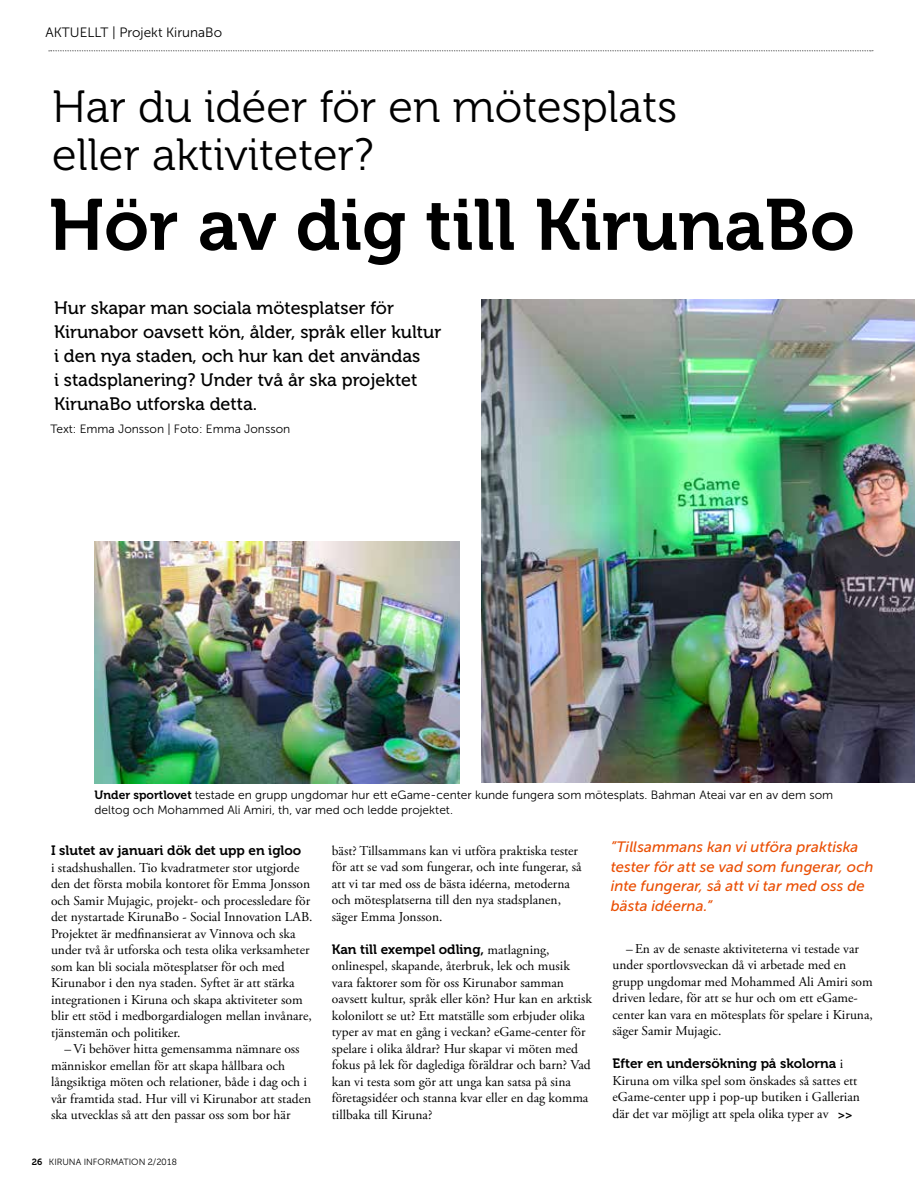
<style>
.page{position:relative;width:915px;height:1191px;background:#fff}
.page>*{position:absolute;margin:0;border:0;box-sizing:border-box;transform-origin:0 0}
.t1{font:72px "Museo 700";color:#000}
.t2{font:45px/48px "Museo 300";color:#000}
.t3{font:18px/24px "Museo 500";color:#000}
.t4{font:italic 15px/19.5px "Museo Sans 500";color:#ea4f04}
.t5{font:13.5px/16.5px "Adobe Garamond Pro";color:#000}
.t6{font:13.5px "Museo 700";color:#000}
.t7{font:13.5px "Museo Sans 300";color:#000}
.t8{font:12px/15px "Museo Sans 300";color:#000}
.t9{font:12px "Museo 700";color:#000}
.t10{font:9px "Museo Sans 300";color:#000}
.s1{font-family:"Museo 700"}
.s2{font-family:"Museo 300"}
.s3{font-family:"Adobe Garamond Pro"}
</style>
<div class="page">
<svg style="left:49px;top:50px;width:823px;height:1px"></svg>
<img style="left:481px;top:299px;width:433px;height:484px">
<img style="left:94px;top:541px;width:365px;height:242px">
<p class="t7" style="left:45px;top:25px;width:178px">AKTUELLT | Projekt KirunaBo</p>
<h2 class="t2" style="left:52px;top:83px;width:626px">Har du idéer för en mötesplats eller aktiviteter?</h2>
<h1 class="t1" style="left:49px;top:185px;width:807px">Hör av dig till KirunaBo</h1>
<h3 class="t3" style="left:54px;top:296px;width:388px">Hur skapar man sociala mötesplatser för Kirunabor oavsett kön, ålder, språk eller kultur i den nya staden, och hur kan det användas<br>i stadsplanering? Under två år ska projektet KirunaBo utforska detta.</h3>
<p class="t8" style="left:50px;top:421px;width:241px">Text: Emma Jonsson | Foto: Emma Jonsson</p>
<p class="t8" style="left:94px;top:787px;width:739px"><span class="s1">Under sportlovet</span> testade en grupp ungdomar hur ett eGame-center kunde fungera som mötesplats. Bahman Ateai var en av dem som deltog och Mohammed Ali Amiri, th, var med och ledde projektet.</p>
<p class="t6" style="left:51px;top:843px;width:252px">I slutet av januari dök det upp en igloo</p>
<p class="t5" style="left:51px;top:859px;width:263px">i stadshushallen. Tio kvadratmeter stor utgjorde den det första mobila kontoret för Emma Jonsson och Samir Mujagic, projekt- och processledare för det nystartade KirunaBo - Social Innovation LAB.<br>Projektet är medfinansierat av Vinnova och ska under två år utforska och testa olika verksamheter som kan bli sociala mötesplatser för och med Kirunabor i den nya staden. Syftet är att stärka integrationen i Kiruna och skapa aktiviteter som blir ett stöd i medborgardialogen mellan invånare, tjänstemän och politiker.</p>
<p class="t5" style="left:51px;top:1041px;width:261px;text-indent:14px">–Vi behöver hitta gemensamma nämnare oss människor emellan för att skapa hållbara och långsiktiga möten och relationer, både i dag och i vår framtida stad. Hur vill vi Kirunabor att staden ska utvecklas så att den passar oss som bor här</p>
<p class="t10" style="left:32px;top:1156px;width:146px"><span class="s1">26</span> KIRUNA INFORMATION <span class="s2">2</span>/2018</p>
<p class="t5" style="left:332px;top:842px;width:251px">bäst? Tillsammans kan vi utföra praktiska tester för att se vad som fungerar, och inte fungerar, så att vi tar med oss de bästa idéerna, metoderna och mötesplatserna till den nya stadsplanen, säger Emma Jonsson.</p>
<p class="t6" style="left:332px;top:941px;width:219px">Kan till exempel odling, <span class="s3">matlagning,</span></p>
<p class="t5" style="left:332px;top:958px;width:261px">onlinespel, skapande, återbruk, lek och musik vara faktorer som för oss Kirunabor samman oavsett kultur, språk eller kön? Hur kan en arktisk kolonilott se ut? Ett matställe som erbjuder olika typer av mat en gång i veckan? eGame-center för spelare i olika åldrar? Hur skapar vi möten med fokus på lek för daglediga föräldrar och barn? Vad kan vi testa som gör att unga kan satsa på sina företagsidéer och stanna kvar eller en dag komma tillbaka till Kiruna?</p>
<p class="t4" style="left:610px;top:837px;width:264px">”Tillsammans kan vi utföra praktiska tester för att se vad som fungerar, och inte fungerar, så att vi tar med oss de bästa idéerna.”</p>
<p class="t5" style="left:612px;top:941px;width:262px;text-indent:14px">– En av de senaste aktiviteterna vi testade var under sportlovsveckan då vi arbetade med en grupp ungdomar med Mohammed Ali Amiri som driven ledare, för att se hur och om ett eGame&shy;center kan vara en mötesplats för spelare i Kiruna, säger Samir Mujagic.</p>
<p class="t6" style="left:612px;top:1056px;width:232px">Efter en undersökning på skolorna <span class="s3">i</span></p>
<p class="t5" style="left:612px;top:1072px;width:249px">Kiruna om vilka spel som önskades så sattes ett eGame-center upp i pop-up butiken i Gallerian där det var möjligt att spela olika typer av</p>
<p class="t9" style="left:837px;top:1107px;width:16px">&gt;&gt;</p>
</div>
